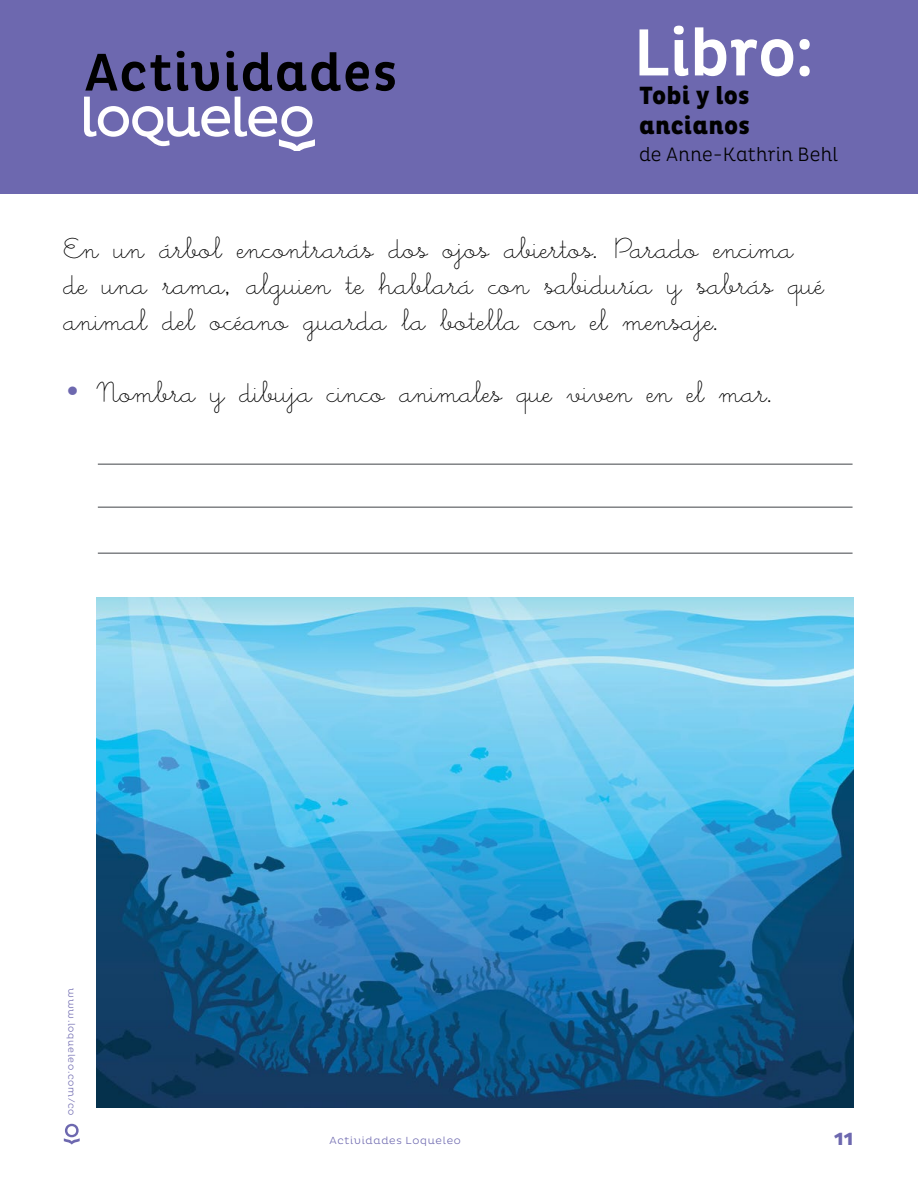
<style>
.page{position:relative;width:918px;height:1188px;background:#fff}
.page>*{position:absolute;margin:0;border:0;box-sizing:border-box;transform-origin:0 0}
.t1{font:500 67.65px "Pluto Cond";letter-spacing:-.005em;color:#fff}
.t2{font:500 54px "Pluto Cond";letter-spacing:.02em;color:#000}
.t3{font:30px/36px "Little Days";letter-spacing:.005em;color:#000}
.t4{font:800 25.35px/30.5px "Pluto Cond";letter-spacing:.005em;color:#000}
.t5{font:300 19.8px "Pluto Cond";letter-spacing:.01em;color:#000}
.t6{font:800 18px "Pluto";color:#6d68af}
.t7{font:300 10.5px "Pluto";letter-spacing:.065em;color:#6d68af}
.t8{font:300 9.45px "Pluto";letter-spacing:.07em;color:#6d68af}
.s1{font-family:"Iowan Old Style";color:#6d68af}
</style>
<div class="page">
<div style="left:0;top:0;width:918px;height:194px;background:#6d68af"></div>
<svg style="left:64px;top:1124px;width:16px;height:20px"></svg>
<svg style="left:84px;top:97px;width:231px;height:54px"></svg>
<hr style="left:98px;top:463px;width:755px;height:2px;background:#808285">
<hr style="left:98px;top:506px;width:755px;height:2px;background:#808285">
<hr style="left:98px;top:552px;width:755px;height:2px;background:#808285">
<img style="left:96px;top:598px;width:757px;height:510px">
<h2 class="t2" style="left:85px;top:42px;width:314px">Actividades</h2>
<h1 class="t1" style="left:633px;top:14px;width:183px">Libro:</h1>
<p class="t4" style="left:639px;top:81px;width:112px">Tobi y los ancianos</p>
<p class="t5" style="left:639px;top:143px;width:201px">de Anne-Kathrin Behl</p>
<p class="t3" style="left:64px;top:235px;width:762px">En un árbol encontrarás dos ojos abiertos. Parado encima de una rama, alguien te hablará con sabiduría y sabrás qué animal del océano guarda la botella con el mensaje.</p>
<p class="t3" style="left:64px;top:379px;width:712px"><span class="s1">•</span> Nombra y dibuja cinco animales que viven en el mar.</p>
<p class="t8" style="left:77px;top:988px;width:129px;rotate:90deg">www.loqueleo.com/co</p>
<p class="t7" style="left:330px;top:1135px;width:133px">Actividades Loqueleo</p>
<p class="t6" style="left:834px;top:1128px;width:21px">11</p>
</div>
